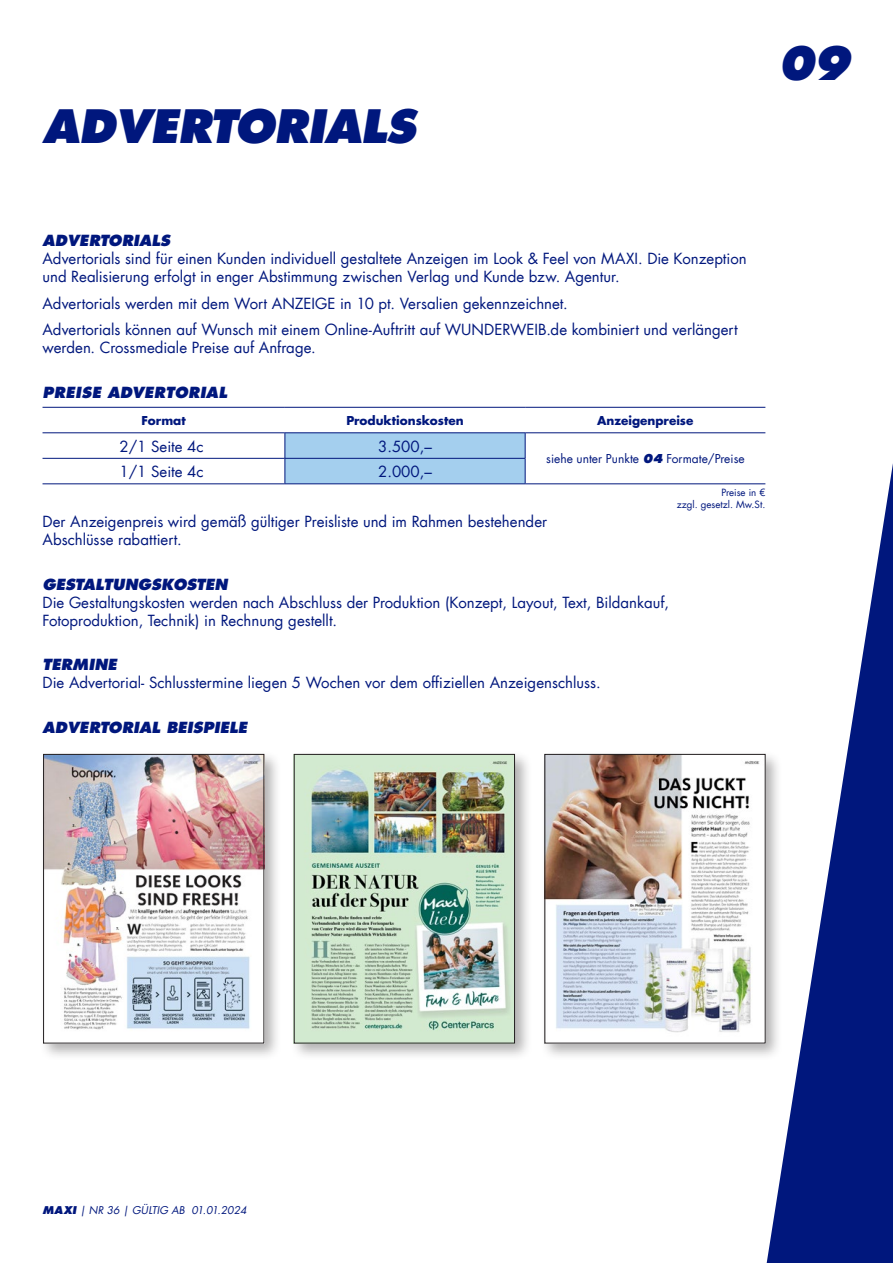
<style>
.page{position:relative;width:893px;height:1263px;background:#fff}
.page>*{position:absolute;margin:0;border:0;box-sizing:border-box;transform-origin:0 0}
.t1{font:italic 800 45px "Futura Com";letter-spacing:-.02em;color:#00177d}
.t2{font:15px/18px "Futura Com";color:#00177d}
.t3{font:italic 800 15px "Futura Com";color:#00177d}
.t4{font:700 12px "Futura Com";color:#00177d}
.t5{font:12px "Futura Com";color:#00177d}
.t6{font:italic 10.5px "Futura Com";color:#00177d}
.t7{font:9.75px/12px "Futura Com";color:#00177d;text-align:right}
.s1{font-weight:800;font-style:italic}
.s2{font-weight:800}
</style>
<div class="page">
<svg style="left:767px;top:463px;width:126px;height:800px;fill:#00177d"></svg>
<hr style="left:43px;top:407px;width:242px;height:1px;background:#00177d">
<hr style="left:285px;top:407px;width:240px;height:1px;background:#00177d">
<hr style="left:525px;top:407px;width:240px;height:1px;background:#00177d">
<hr style="left:43px;top:432px;width:242px;height:1px;background:#00177d">
<hr style="left:285px;top:432px;width:240px;height:1px;background:#00177d">
<hr style="left:525px;top:432px;width:240px;height:1px;background:#00177d">
<hr style="left:43px;top:458px;width:242px;height:1px;background:#00177d">
<svg style="left:285px;top:433px;width:241px;height:50px;background:#9ec9ea"></svg>
<hr style="left:43px;top:483px;width:242px;height:1px;background:#00177d">
<hr style="left:285px;top:483px;width:240px;height:1px;background:#00177d">
<hr style="left:525px;top:483px;width:240px;height:1px;background:#00177d">
<div style="left:39px;top:750px;width:243px;height:310px;background:#231f20;opacity:.35"></div>
<img style="left:45px;top:756px;width:217px;height:285px">
<div style="left:43px;top:754px;width:221px;height:289px;border:1px solid #231f20"></div>
<div style="left:290px;top:750px;width:242px;height:310px;background:#231f20;opacity:.35"></div>
<img style="left:296px;top:756px;width:217px;height:285px">
<div style="left:294px;top:754px;width:221px;height:289px;border:1px solid #231f20"></div>
<div style="left:540px;top:750px;width:243px;height:310px;background:#231f20;opacity:.35"></div>
<img style="left:547px;top:756px;width:216px;height:285px">
<h1 class="t1" style="left:43px;top:96px;width:374px">ADVERTORIALS</h1>
<h1 class="t1" style="left:778px;top:32px;width:74px">09</h1>
<p class="t3" style="left:43px;top:230px;width:129px">ADVERTORIALS</p>
<p class="t2" style="left:43px;top:250px;width:706px">Advertorials sind für einen Kunden individuell gestaltete Anzeigen im Look &amp; Feel von MAXI. Die Konzeption und Realisierung erfolgt in enger Abstimmung zwischen Verlag und Kunde bzw. Agentur.</p>
<p class="t2" style="left:43px;top:290px;width:697px;line-height:26.5px">Advertorials werden mit dem Wort ANZEIGE in 10 pt. Versalien gekennzeichnet.<br>Advertorials können auf Wunsch mit einem Online-Auftritt auf WUNDERWEIB.de kombiniert und verlängert</p>
<p class="t2" style="left:43px;top:339px;width:275px">werden. Crossmediale Preise auf Anfrage.</p>
<p class="t3" style="left:43px;top:382px;width:186px">PREISE ADVERTORIAL</p>
<p class="t4" style="left:142px;top:411px;width:46px">Format</p>
<p class="t4" style="left:346px;top:411px;width:119px">Produktionskosten</p>
<p class="t4" style="left:597px;top:411px;width:98px">Anzeigenpreise</p>
<p class="t2" style="left:120px;top:437px;width:86px">2/1 Seite 4c</p>
<p class="t2" style="left:378px;top:437px;width:55px">3.500,–</p>
<p class="t5" style="left:546px;top:451px;width:200px">siehe unter Punkte <span class="s1">04</span> Formate/Preise</p>
<p class="t2" style="left:120px;top:463px;width:86px">1/1 Seite 4c</p>
<p class="t2" style="left:378px;top:463px;width:55px">2.000,–</p>
<p class="t7" style="left:677px;top:486px;width:90px">Preise in €<br>zzgl. gesetzl. Mw.St.</p>
<p class="t2" style="left:43px;top:513px;width:506px">Der Anzeigenpreis wird gemäß gültiger Preisliste und im Rahmen bestehender<br>Abschlüsse rabattiert.</p>
<p class="t3" style="left:43px;top:574px;width:187px">GESTALTUNGSKOSTEN</p>
<p class="t2" style="left:43px;top:593px;width:628px">Die Gestaltungskosten werden nach Abschluss der Produktion (Konzept, Layout, Text, Bildankauf,<br>Fotoproduktion, Technik) in Rechnung gestellt.</p>
<p class="t3" style="left:43px;top:654px;width:76px">TERMINE</p>
<p class="t2" style="left:43px;top:674px;width:560px">Die Advertorial- Schlusstermine liegen 5 Wochen vor dem offiziellen Anzeigenschluss.</p>
<p class="t3" style="left:43px;top:717px;width:206px">ADVERTORIAL BEISPIELE</p>
<p class="t6" style="left:43px;top:1203px;width:205px"><span class="s2">MAXI</span> | NR 36 | GÜLTIG AB 01.01.2024</p>
</div>
